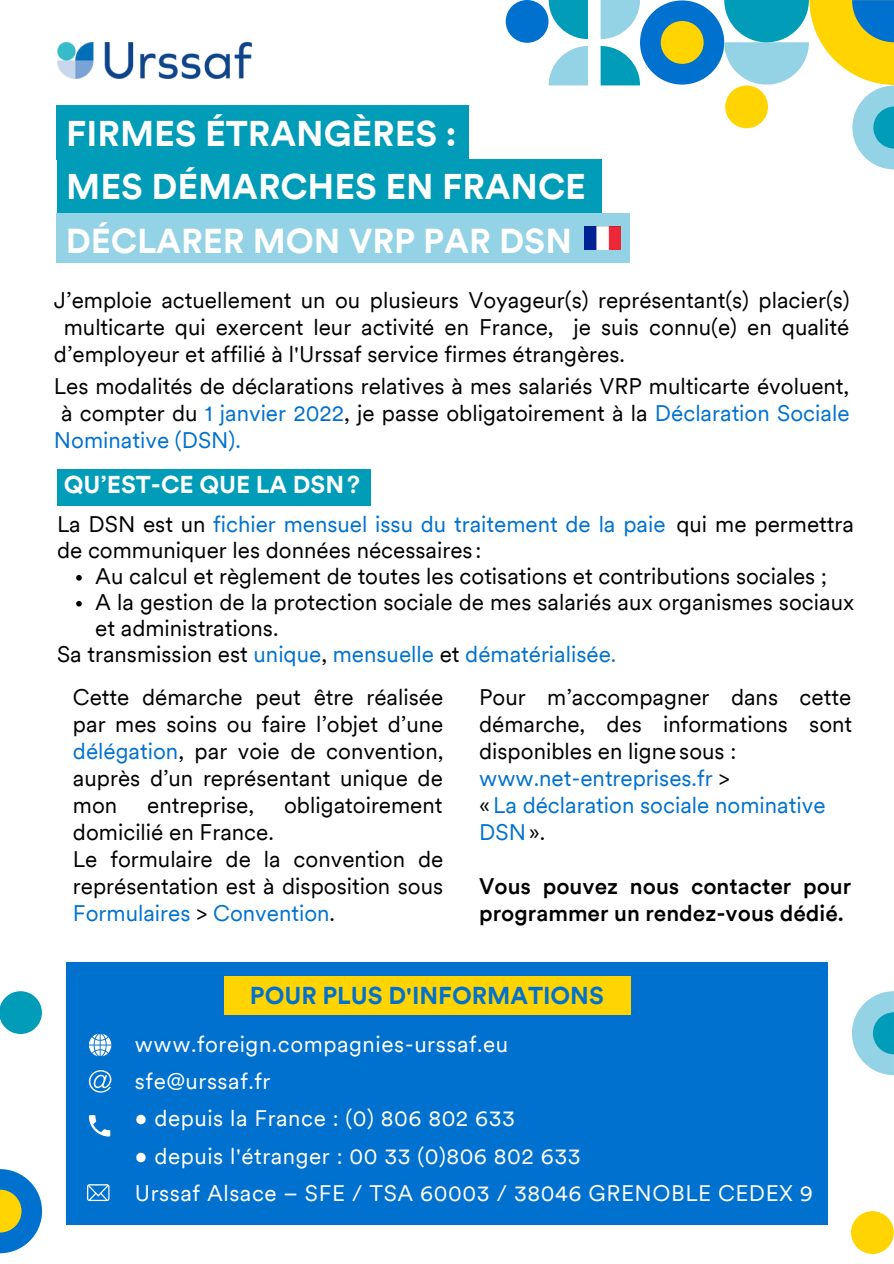
<style>
.page{position:relative;width:894px;height:1264px;background:#fff}
.page>*{position:absolute;margin:0;border:0;box-sizing:border-box;transform-origin:0 0}
.t1{font:700 35.7px "Circular";color:#fff}
.t2{font:700 34.5px "Circular";color:#fff}
.t3{font:700 24.3px "Circular";color:#0071ce}
.t4{font:700 24.3px "Circular";color:#fff}
.t5{font:22.5px/27px "Circular";color:#000;text-align:justify}
.t6{font:22.5px "Circular";letter-spacing:.025em;color:#fff}
.t7{font:22.5px/27px "Circular";color:#0071ce}
.t8{font:500 22.5px/27px "Circular";color:#000}
.s1{color:#0071ce}
.s2{color:#000}
</style>
<div class="page">
<svg style="left:600px;top:46px;width:40px;height:39px"></svg>
<svg style="left:548px;top:46px;width:39px;height:39px"></svg>
<svg style="left:548px;top:0;width:39px;height:39px"></svg>
<svg style="left:600px;top:0;width:40px;height:39px"></svg>
<div style="left:639px;top:0;width:85px;height:85px;background:#0071ce;border-radius:50%"></div>
<div style="left:660px;top:21px;width:43px;height:43px;background:#ffd400;border-radius:50%"></div>
<svg style="left:852px;top:991px;width:41px;height:84px"></svg>
<div style="left:505px;top:0;width:43px;height:43px;background:#0071ce;border-radius:50%"></div>
<div style="left:66px;top:962px;width:761px;height:262px;background:#0071ce"></div>
<svg style="left:87px;top:1184px;width:22px;height:16px"></svg>
<svg style="left:89px;top:1115px;width:21px;height:21px"></svg>
<svg style="left:89px;top:1070px;width:22px;height:22px"></svg>
<svg style="left:89px;top:1033px;width:22px;height:23px"></svg>
<div style="left:224px;top:976px;width:406px;height:38px;background:#ffd400"></div>
<svg style="left:0;top:1169px;width:42px;height:84px"></svg>
<div style="left:850px;top:1211px;width:43px;height:42px;background:#ffd400;border-radius:50%"></div>
<div style="left:0;top:991px;width:42px;height:42px;background:#009cb8;border-radius:50%"></div>
<svg style="left:724px;top:0;width:169px;height:169px"></svg>
<div style="left:57px;top:469px;width:313px;height:36px;background:#009cb8"></div>
<svg style="left:76px;top:575px;width:6px;height:5px"></svg>
<svg style="left:76px;top:601px;width:6px;height:5px"></svg>
<div style="left:57px;top:159px;width:544px;height:54px;background:#009cb8"></div>
<div style="left:57px;top:105px;width:412px;height:54px;background:#009cb8"></div>
<div style="left:56px;top:213px;width:574px;height:49px;background:#94d2e5"></div>
<img style="left:584px;top:226px;width:36px;height:23px">
<img style="left:57px;top:43px;width:195px;height:36px">
<p class="t1" style="left:66px;top:119px;width:391px">FIRMES ÉTRANGÈRES :</p>
<p class="t1" style="left:66px;top:173px;width:521px">MES DÉMARCHES EN FRANCE</p>
<p class="t2" style="left:66px;top:227px;width:507px">DÉCLARER MON VRP PAR DSN</p>
<p class="t5" style="left:54px;top:288px;width:797px">J’emploie actuellement un ou plusieurs Voyageur(s) représentant(s) placier(s)</p>
<p class="t5" style="left:64px;top:315px;width:786px">multicarte qui exercent leur activité en France, je suis connu(e) en qualité</p>
<p class="t5" style="left:54px;top:342px;width:572px">d’employeur et affilié à l'Urssaf service firmes étrangères.</p>
<p class="t5" style="left:54px;top:375px;width:796px">Les modalités de déclarations relatives à mes salariés VRP multicarte évoluent,</p>
<p class="t5" style="left:61px;top:402px;width:789px">à compter du <span class="s1">1 janvier 2022</span>, je passe obligatoirement à la <span class="s1">Déclaration Sociale</span></p>
<p class="t7" style="left:54px;top:429px;width:188px">Nominative (DSN).</p>
<p class="t4" style="left:64px;top:475px;width:297px">QU’EST-CE QUE LA DSN?</p>
<p class="t5" style="left:57px;top:513px;width:798px;line-height:26px">La DSN est un <span class="s1">fichier mensuel issu du traitement de la paie</span> qui me permettra de communiquer les données nécessaires :</p>
<p class="t5" style="left:95px;top:565px;width:733px">Au calcul et règlement de toutes les cotisations et contributions sociales ;</p>
<p class="t5" style="left:95px;top:591px;width:760px;line-height:26px">A la gestion de la protection sociale de mes salariés aux organismes sociaux et administrations.</p>
<p class="t7" style="left:57px;top:642px;width:560px"><span class="s2">Sa transmission est</span> unique<span class="s2">,</span> mensuelle <span class="s2">et</span> dématérialisée.</p>
<p class="t5" style="left:73px;top:685px;width:372px">Cette démarche peut être réalisée par mes soins ou faire l’objet d’une <span class="s1">délégation</span>, par voie de convention, auprès d’un représentant unique de mon</p>
<p class="t5" style="left:479px;top:685px;width:374px">Pour m’accompagner dans cette démarche, des informations sont disponibles en lignesous :</p>
<p class="t7" style="left:479px;top:767px;width:252px">www.net-entreprises.fr <span class="s2">&gt;</span></p>
<p class="t7" style="left:479px;top:794px;width:348px"><span class="s2">«</span>La déclaration sociale nominative<br>DSN<span class="s2">».</span></p>
<p class="t8" style="left:479px;top:875px;width:373px">Vous pouvez nous contacter pour programmer un rendez-vous dédié.</p>
<p class="t5" style="left:147px;top:794px;width:108px">entreprise,</p>
<p class="t5" style="left:284px;top:794px;width:160px">obligatoirement</p>
<p class="t5" style="left:73px;top:821px;width:202px">domicilié en France.</p>
<p class="t5" style="left:73px;top:848px;width:372px">Le formulaire de la convention de représentation est à disposition sous <span class="s1">Formulaires</span> &gt; <span class="s1">Convention</span>.</p>
<p class="t3" style="left:250px;top:985px;width:355px">POUR PLUS D'INFORMATIONS</p>
<p class="t6" style="left:135px;top:1035px;width:375px">www.foreign.compagnies-urssaf.eu</p>
<p class="t6" style="left:135px;top:1072px;width:137px">sfe@urssaf.fr</p>
<p class="t6" style="left:135px;top:1109px;width:381px">• depuis la France : (0) 806 802 633</p>
<p class="t6" style="left:135px;top:1146px;width:447px">• depuis l'étranger : 00 33 (0)806 802 633</p>
<p class="t6" style="left:135px;top:1183px;width:679px">Urssaf Alsace – SFE / TSA 60003 / 38046 GRENOBLE CEDEX 9</p>
</div>
